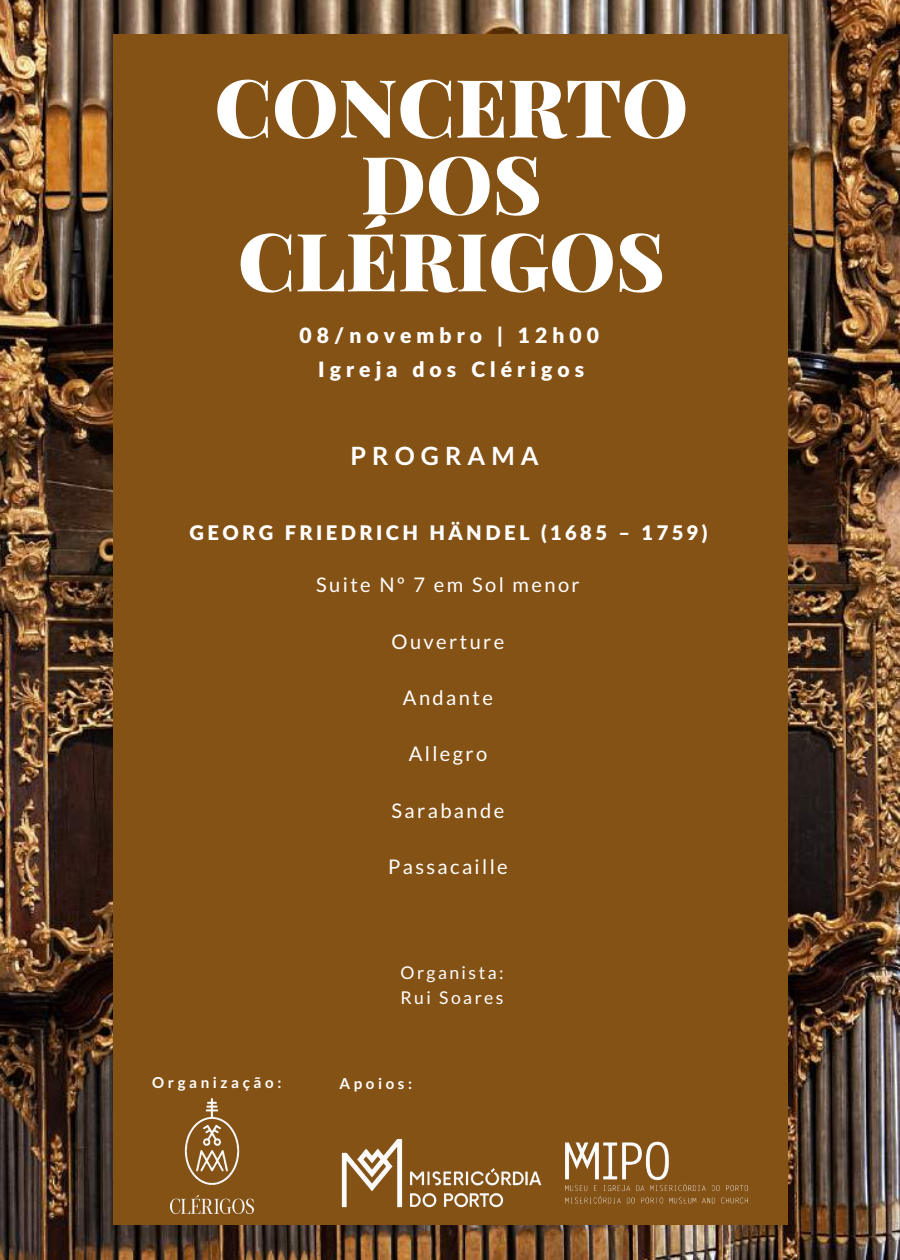
<style>
.page{position:relative;width:900px;height:1260px;background:#fff}
.page>*{position:absolute;margin:0;border:0;box-sizing:border-box;transform-origin:0 0}
.t1{font:900 80.5px/77px "Playfair Display";color:#fff;text-align:center}
.t2{font:700 25.25px "Lato";letter-spacing:.24em;color:#fff}
.t3{font:900 21.25px "Lato Latin";letter-spacing:.24em;color:#fff}
.t4{font:900 21px "Lato Latin";letter-spacing:.24em;color:#fff}
.t5{font:20px "Lato";letter-spacing:.12em;color:#fff}
.t6{font:900 20px "Lato Latin";letter-spacing:.17em;color:#fff}
.t7{font:17.5px "Lato";letter-spacing:.14em;color:#fff}
.t8{font:700 15px "Lato";letter-spacing:.24em;color:#fff}
</style>
<div class="page">
<img style="left:0;top:0;width:900px;height:1260px">
<div style="left:113px;top:34px;width:674px;height:1190px;background:#855215"></div>
<img style="left:341px;top:1139px;width:201px;height:69px">
<img style="left:565px;top:1141px;width:183px;height:63px">
<img style="left:171px;top:1099px;width:82px;height:114px">
<h1 class="t1" style="left:214px;top:66px;width:475px">CONCERTO<br>DOS<br>CLÉRIGOS</h1>
<p class="t4" style="left:300px;top:322px;width:301px">08/novembro | 12h00</p>
<p class="t3" style="left:318px;top:356px;width:268px">Igreja dos Clérigos</p>
<p class="t2" style="left:350px;top:440px;width:190px">PROGRAMA</p>
<p class="t6" style="left:189px;top:520px;width:520px">GEORG FRIEDRICH HÄNDEL (1685 – 1759)</p>
<p class="t5" style="left:316px;top:573px;width:265px">Suite Nº 7 em Sol menor</p>
<p class="t5" style="left:392px;top:629px;width:114px">Ouverture</p>
<p class="t5" style="left:403px;top:685px;width:91px">Andante</p>
<p class="t5" style="left:409px;top:742px;width:80px">Allegro</p>
<p class="t5" style="left:392px;top:798px;width:114px">Sarabande</p>
<p class="t5" style="left:388px;top:854px;width:121px">Passacaille</p>
<p class="t7" style="left:401px;top:962px;width:104px">Organista:</p>
<p class="t8" style="left:152px;top:1073px;width:131px">Organização:</p>
<p class="t7" style="left:400px;top:986px;width:105px">Rui Soares</p>
<p class="t8" style="left:339px;top:1075px;width:74px">Apoios:</p>
</div>
